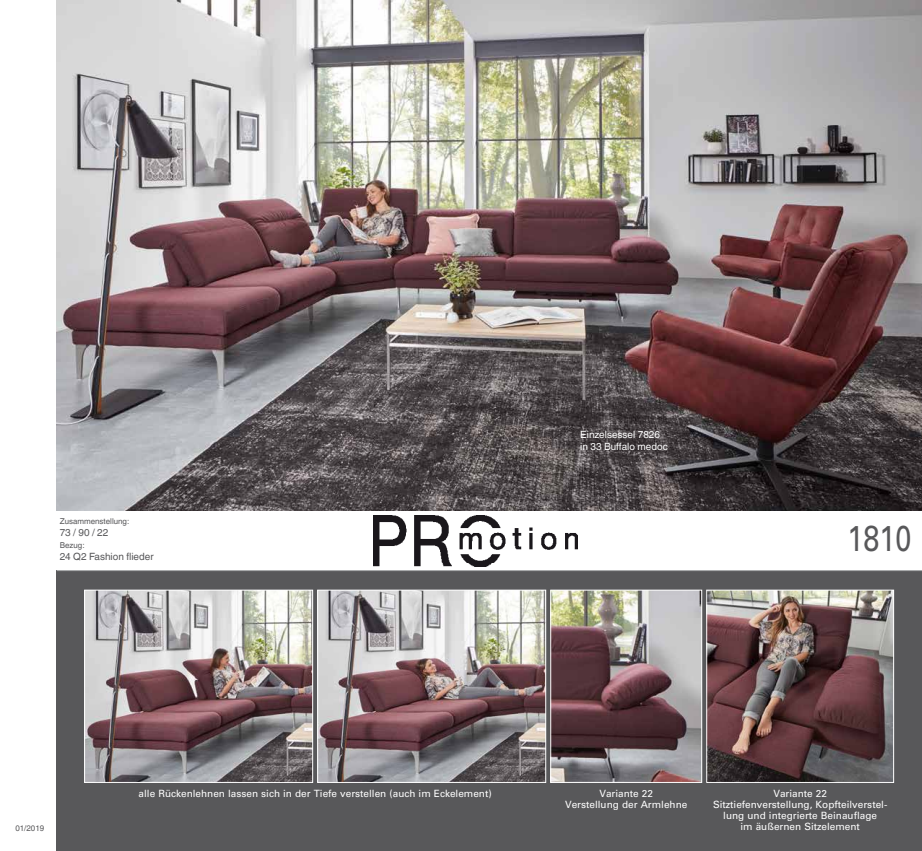
<style>
.page{position:relative;width:922px;height:851px;background:#fff}
.page>*{position:absolute;margin:0;border:0;box-sizing:border-box;transform-origin:0 0}
.t1{font:36px "Univers";color:#58585a;scale:.8 1}
.t2{font:10px/11px "Univers";color:#fff;text-align:center}
.t3{font:10px/12px "Helvetica World";color:#fff}
.t4{font:10px "Helvetica World";color:#58585a}
.t5{font:8px "Helvetica World";color:#58585a}
</style>
<div class="page">
<div style="left:57px;top:570px;width:864px;height:280px;background:#58585a"></div>
<img style="left:57px;top:0;width:864px;height:510px">
<img style="left:373px;top:515px;width:204px;height:51px">
<hr style="left:57px;top:570px;width:864px;height:1px;background:#b1b3b4">
<img style="left:708px;top:591px;width:183px;height:189px">
<div style="left:706px;top:589px;width:187px;height:193px;border:1px solid #fff"></div>
<img style="left:552px;top:591px;width:148px;height:189px">
<div style="left:550px;top:589px;width:152px;height:193px;border:1px solid #fff"></div>
<img style="left:319px;top:591px;width:225px;height:189px">
<div style="left:317px;top:589px;width:229px;height:193px;border:1px solid #fff"></div>
<img style="left:86px;top:591px;width:225px;height:189px">
<div style="left:84px;top:589px;width:229px;height:193px;border:1px solid #fff"></div>
<p class="t5" style="left:60px;top:517px;width:71px">Zusammenstellung:</p>
<p class="t4" style="left:60px;top:527px;width:50px">73 / 90 / 22</p>
<p class="t5" style="left:60px;top:541px;width:26px">Bezug:</p>
<p class="t4" style="left:60px;top:551px;width:95px">24 Q2 Fashion flieder</p>
<p class="t3" style="left:580px;top:429px;width:89px">Einzelsessel 7826 in 33 Buffalo medoc</p>
<h1 class="t1" style="left:847px;top:517px;width:82px">1810</h1>
<p class="t5" style="left:15px;top:823px;width:30px">01/2019</p>
<p class="t2" style="left:138px;top:788px;width:354px">alle Rückenlehnen lassen sich in der Tiefe verstellen (auch im Eckelement)</p>
<p class="t2" style="left:565px;top:788px;width:124px">Variante 22<br>Verstellung der Armlehne</p>
<p class="t2" style="left:712px;top:788px;width:176px">Variante 22<br>Sitztiefenverstellung, Kopfteilverstel&shy;lung und integrierte Beinauflage<br>im äußernen Sitzelement</p>
</div>
